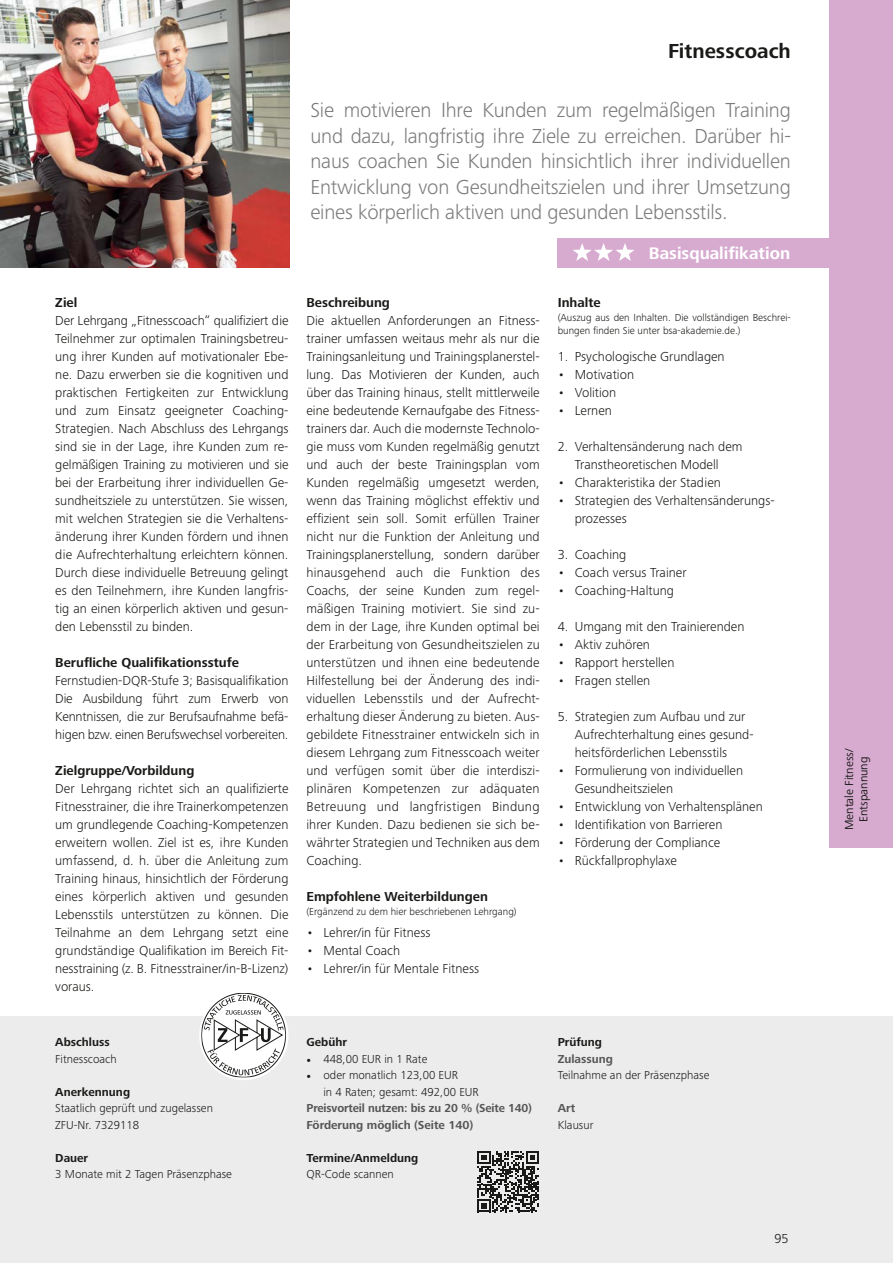
<style>
.page{position:relative;width:893px;height:1263px;background:#fff}
.page>*{position:absolute;margin:0;border:0;box-sizing:border-box;transform-origin:0 0}
.t1{font:300 21px/25.5px "Frutiger Next Pro";letter-spacing:-.01em;color:#7b7b7a;text-align:justify}
.t2{font:700 21px "Frutiger Next Pro";color:#1a1a18}
.t3{font:700 17.4px "Frutiger Next Pro";color:#fff}
.t4{font:300 13.5px/18px "Frutiger Next Pro";color:#1a1a18;text-align:justify}
.t5{font:700 13.5px "Frutiger Next Pro";color:#1a1a18}
.t6{font:300 12px/16.5px "Frutiger Next Pro";color:#1a1a18}
.t7{font:700 12px/16.5px "Frutiger Next Pro";letter-spacing:-.005em;color:#565656}
.t8{font:700 12px "Frutiger Next Pro";color:#1a1a18}
.t9{font:12px/14.4px "Frutiger Next Pro";color:#1a1a18;text-align:center}
.t10{font:300 10.5px/13.5px "Frutiger Next Pro";color:#1a1a18}
.s1{font-family:"Minion Pro";font-weight:400}
</style>
<div class="page">
<img style="left:0;top:0;width:289px;height:268px">
<div style="left:0;top:1016px;width:893px;height:247px;background:#ececed"></div>
<svg style="left:477px;top:1151px;width:62px;height:61px"></svg>
<div style="left:199px;top:991px;width:89px;height:89px;background:#fff;border-radius:50%"></div>
<svg style="left:201px;top:993px;width:85px;height:84px"></svg>
<div style="left:558px;top:238px;width:335px;height:30px;background:#d7abd0"></div>
<svg style="left:573px;top:243px;width:61px;height:18px"></svg>
<div style="left:829px;top:0;width:64px;height:848px;background:#d7abd0"></div>
<p class="t5" style="left:55px;top:295px;width:24px">Ziel</p>
<p class="t4" style="left:55px;top:312px;width:235px">Der Lehrgang „Fitnesscoach“ qualifiziert die Teilnehmer zur optimalen Trainingsbetreu&shy;ung ihrer Kunden auf motivationaler Ebe&shy;ne. Dazu erwerben sie die kognitiven und praktischen Fertigkeiten zur Entwicklung und zum Einsatz geeigneter Coaching-Strategien. Nach Abschluss des Lehrgangs sind sie in der Lage, ihre Kunden zum re&shy;gelmäßigen Training zu motivieren und sie bei der Erarbeitung ihrer individuellen Ge&shy;sundheitsziele zu unterstützen. Sie wissen, mit welchen Strategien sie die Verhaltens&shy;änderung ihrer Kunden fördern und ihnen die Aufrechterhaltung erleichtern können.<br>Durch diese individuelle Betreuung gelingt es den Teilnehmern, ihre Kunden langfris&shy;tig an einen körperlich aktiven und gesun&shy;den Lebensstil zu binden.</p>
<p class="t5" style="left:55px;top:655px;width:185px">Berufliche Qualifikationsstufe</p>
<p class="t4" style="left:55px;top:672px;width:235px">Fernstudien-DQR-Stufe 3; Basisqualifikation Die Ausbildung führt zum Erwerb von Kenntnissen, die zur Berufsaufnahme befä&shy;higen bzw. einen Berufswechsel vorbereiten.</p>
<p class="t5" style="left:55px;top:763px;width:141px">Zielgruppe/Vorbildung</p>
<p class="t4" style="left:55px;top:780px;width:235px">Der Lehrgang richtet sich an qualifizierte Fitnesstrainer, die ihre Trainerkompetenzen um grundlegende Coaching-Kompetenzen erweitern wollen. Ziel ist es, ihre Kunden umfassend, d. h. über die Anleitung zum Training hinaus, hinsichtlich der Förderung eines körperlich aktiven und gesunden Lebensstils unterstützen zu können. Die Teilnahme an dem Lehrgang setzt eine grundständige Qualifikation im Bereich Fit&shy;nesstraining (z. B. Fitnesstrainer/in-B-Lizenz) voraus.</p>
<p class="t8" style="left:55px;top:1035px;width:56px">Abschluss</p>
<p class="t6" style="left:55px;top:1050px;width:63px">Fitnesscoach</p>
<p class="t8" style="left:55px;top:1085px;width:76px">Anerkennung</p>
<p class="t6" style="left:55px;top:1100px;width:159px">Staatlich geprüft und zugelassen<br>ZFU-Nr. 7329118</p>
<p class="t8" style="left:55px;top:1151px;width:35px">Dauer</p>
<p class="t6" style="left:55px;top:1166px;width:178px">3 Monate mit 2 Tagen Präsenzphase</p>
<h1 class="t2" style="left:668px;top:39px;width:124px">Fitnesscoach</h1>
<p class="t1" style="left:310px;top:97px;width:482px">Sie motivieren Ihre Kunden zum regelmäßigen Training und dazu, langfristig ihre Ziele zu erreichen. Darüber hi&shy;naus coachen Sie Kunden hinsichtlich ihrer individuellen Entwicklung von Gesundheitszielen und ihrer Umsetzung eines körperlich aktiven und gesunden Lebensstils.</p>
<p class="t5" style="left:306px;top:295px;width:85px">Beschreibung</p>
<p class="t4" style="left:306px;top:312px;width:235px">Die aktuellen Anforderungen an Fitness&shy;trainer umfassen weitaus mehr als nur die Trainingsanleitung und Trainingsplanerstel&shy;lung. Das Motivieren der Kunden, auch über das Training hinaus, stellt mittlerweile eine bedeutende Kernaufgabe des Fitness&shy;trainers dar. Auch die modernste Technolo&shy;gie muss vom Kunden regelmäßig genutzt und auch der beste Trainingsplan vom Kunden regelmäßig umgesetzt werden, wenn das Training möglichst effektiv und effizient sein soll. Somit erfüllen Trainer nicht nur die Funktion der Anleitung und Trainingsplanerstellung, sondern darüber hinausgehend auch die Funktion des Coachs, der seine Kunden zum regel&shy;mäßigen Training motiviert. Sie sind zu&shy;dem in der Lage, ihre Kunden optimal bei der Erarbeitung von Gesundheitszielen zu unterstützen und ihnen eine bedeutende Hilfestellung bei der Änderung des indi&shy;viduellen Lebensstils und der Aufrecht&shy;erhaltung dieser Änderung zu bieten. Aus&shy;gebildete Fitnesstrainer entwickeln sich in diesem Lehrgang zum Fitnesscoach weiter und verfügen somit über die interdiszi&shy;plinären Kompetenzen zur adäquaten Betreuung und langfristigen Bindung ihrer Kunden. Dazu bedienen sie sich be&shy;währter Strategien und Techniken aus dem Coaching.</p>
<p class="t5" style="left:306px;top:889px;width:183px">Empfohlene Weiterbildungen</p>
<p class="t10" style="left:306px;top:905px;width:212px">(Ergänzend zu dem hier beschriebenen Lehrgang)</p>
<p class="t4" style="left:306px;top:924px;width:126px">• Lehrer/in für Fitness</p>
<p class="t4" style="left:306px;top:942px;width:95px">• Mental Coach</p>
<p class="t4" style="left:306px;top:960px;width:174px">• Lehrer/in für Mentale Fitness</p>
<p class="t3" style="left:649px;top:243px;width:143px">Basisqualifikation</p>
<p class="t5" style="left:558px;top:295px;width:45px">Inhalte</p>
<p class="t10" style="left:558px;top:311px;width:235px">(Auszug aus den Inhalten. Die vollständigen Beschrei&shy;bungen finden Sie unter bsa-akademie.de.)</p>
<p class="t4" style="left:558px;top:347px;width:168px">1. Psychologische Grundlagen</p>
<p class="t4" style="left:558px;top:365px;width:78px">• Motivation</p>
<p class="t4" style="left:558px;top:383px;width:60px">• Volition</p>
<p class="t4" style="left:558px;top:401px;width:56px">• Lernen</p>
<p class="t4" style="left:558px;top:437px;width:186px;text-align:center">2. Verhaltensänderung nach dem<br>Transtheoretischen Modell</p>
<p class="t4" style="left:558px;top:473px;width:165px">• Charakteristika der Stadien</p>
<p class="t4" style="left:575px;top:491px;width:202px;text-indent:-17px">• Strategien des Verhaltensänderungs&shy;prozesses</p>
<p class="t4" style="left:558px;top:545px;width:70px">3. Coaching</p>
<p class="t4" style="left:558px;top:563px;width:130px">• Coach versus Trainer</p>
<p class="t4" style="left:558px;top:581px;width:118px">• Coaching-Haltung</p>
<p class="t4" style="left:558px;top:617px;width:188px">4. Umgang mit den Trainierenden</p>
<p class="t4" style="left:558px;top:635px;width:94px">• Aktiv zuhören</p>
<p class="t4" style="left:558px;top:653px;width:118px">• Rapport herstellen</p>
<p class="t4" style="left:558px;top:671px;width:94px">• Fragen stellen</p>
<p class="t4" style="left:575px;top:707px;width:180px;text-align:left;text-indent:-17px">5. Strategien zum Aufbau und zur<br>Aufrechterhaltung eines gesund&shy;heitsförderlichen Lebensstils</p>
<p class="t4" style="left:575px;top:761px;width:170px;text-indent:-17px">• Formulierung von individuellen<br>Gesundheitszielen</p>
<p class="t4" style="left:558px;top:797px;width:207px">• Entwicklung von Verhaltensplänen</p>
<p class="t4" style="left:558px;top:815px;width:166px">• Identifikation von Barrieren</p>
<p class="t4" style="left:558px;top:833px;width:164px">• Förderung der Compliance</p>
<p class="t4" style="left:558px;top:851px;width:121px">• Rückfallprophylaxe</p>
<p class="t8" style="left:306px;top:1035px;width:42px">Gebühr</p>
<p class="t6" style="left:306px;top:1050px;width:122px"><span class="s1">•</span> 448,00 EUR in 1 Rate</p>
<p class="t6" style="left:323px;top:1067px;width:157px;text-indent:-17px"><span class="s1">•</span> oder monatlich 123,00 EUR<br>in 4 Raten; gesamt: 492,00 EUR</p>
<p class="t7" style="left:306px;top:1100px;width:227px">Preisvorteil nutzen: bis zu 20 % (Seite 140)<br>Förderung möglich (Seite 140)</p>
<p class="t8" style="left:306px;top:1151px;width:113px">Termine/Anmeldung</p>
<p class="t6" style="left:306px;top:1166px;width:89px">QR-Code scannen</p>
<p class="t8" style="left:558px;top:1035px;width:46px">Prüfung</p>
<p class="t7" style="left:558px;top:1050px;width:57px">Zulassung</p>
<p class="t6" style="left:558px;top:1067px;width:153px">Teilnahme an der Präsenzphase</p>
<p class="t7" style="left:558px;top:1100px;width:19px">Art</p>
<p class="t6" style="left:558px;top:1116px;width:37px">Klausur</p>
<p class="t4" style="left:774px;top:1229px;width:16px">95</p>
<p class="t9" style="left:842px;top:830px;width:84px;rotate:-90deg">Mentale Fitness/<br>Entspannung</p>
</div>
